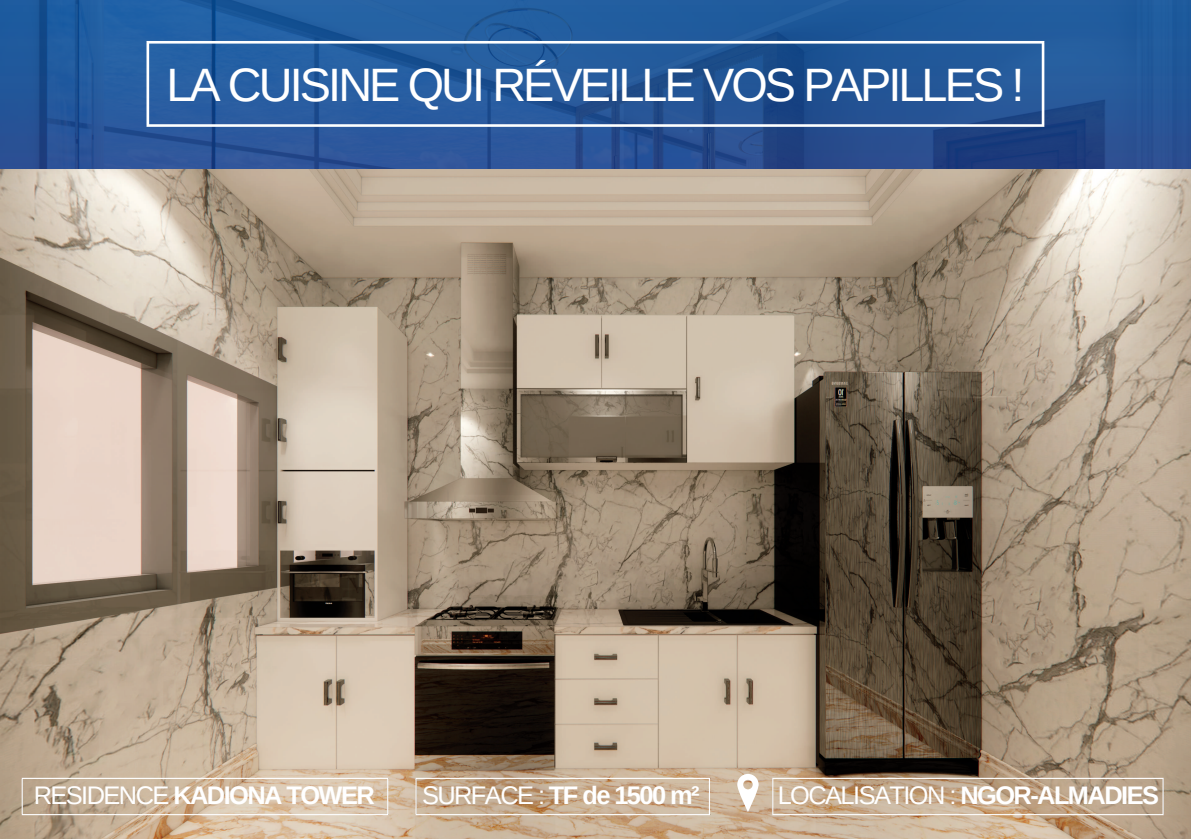
<style>
.page{position:relative;width:1191px;height:839px;background:#fff}
.page>*{position:absolute;margin:0;border:0;box-sizing:border-box;transform-origin:0 0}
.t1{font:46.8px "Arimo";letter-spacing:-.06em;color:#fff}
.t2{font:700 25.45px "Arimo";letter-spacing:-.06em;color:#fff}
.t3{font:25.45px "Arimo";letter-spacing:-.06em;color:#fff}
.s1{font-weight:400}
.s2{font-weight:700}
</style>
<div class="page">
<img style="left:0;top:0;width:1190px;height:839px">
<hr style="left:22px;top:779px;width:1px;height:35px;background:#fff">
<hr style="left:387px;top:779px;width:1px;height:35px;background:#fff">
<hr style="left:22px;top:778px;width:366px;height:1px;background:#fff">
<hr style="left:22px;top:814px;width:366px;height:1px;background:#fff">
<hr style="left:772px;top:779px;width:1px;height:35px;background:#fff">
<hr style="left:1162px;top:779px;width:1px;height:35px;background:#fff">
<hr style="left:772px;top:778px;width:391px;height:1px;background:#fff">
<hr style="left:772px;top:814px;width:391px;height:1px;background:#fff">
<svg style="left:737px;top:774px;width:21px;height:38px"></svg>
<hr style="left:415px;top:779px;width:1px;height:35px;background:#fff">
<hr style="left:709px;top:779px;width:1px;height:35px;background:#fff">
<hr style="left:415px;top:778px;width:295px;height:1px;background:#fff">
<hr style="left:415px;top:814px;width:295px;height:1px;background:#fff">
<hr style="left:146px;top:44px;width:3px;height:80px;background:#fff">
<hr style="left:1041px;top:44px;width:3px;height:80px;background:#fff">
<hr style="left:146px;top:41px;width:898px;height:3px;background:#fff">
<hr style="left:146px;top:124px;width:898px;height:3px;background:#fff">
<h1 class="t1" style="left:166px;top:59px;width:859px">LA CUISINE QUI RÉVEILLE VOS PAPILLES !</h1>
<p class="t2" style="left:34px;top:781px;width:342px"><span class="s1">RESIDENCE</span> KADIONA TOWER</p>
<p class="t2" style="left:422px;top:781px;width:279px"><span class="s1">SURFACE :</span> TF de 1500 m²</p>
<p class="t3" style="left:777px;top:781px;width:383px">LOCALISATION : <span class="s2">NGOR-ALMADIES</span></p>
</div>
